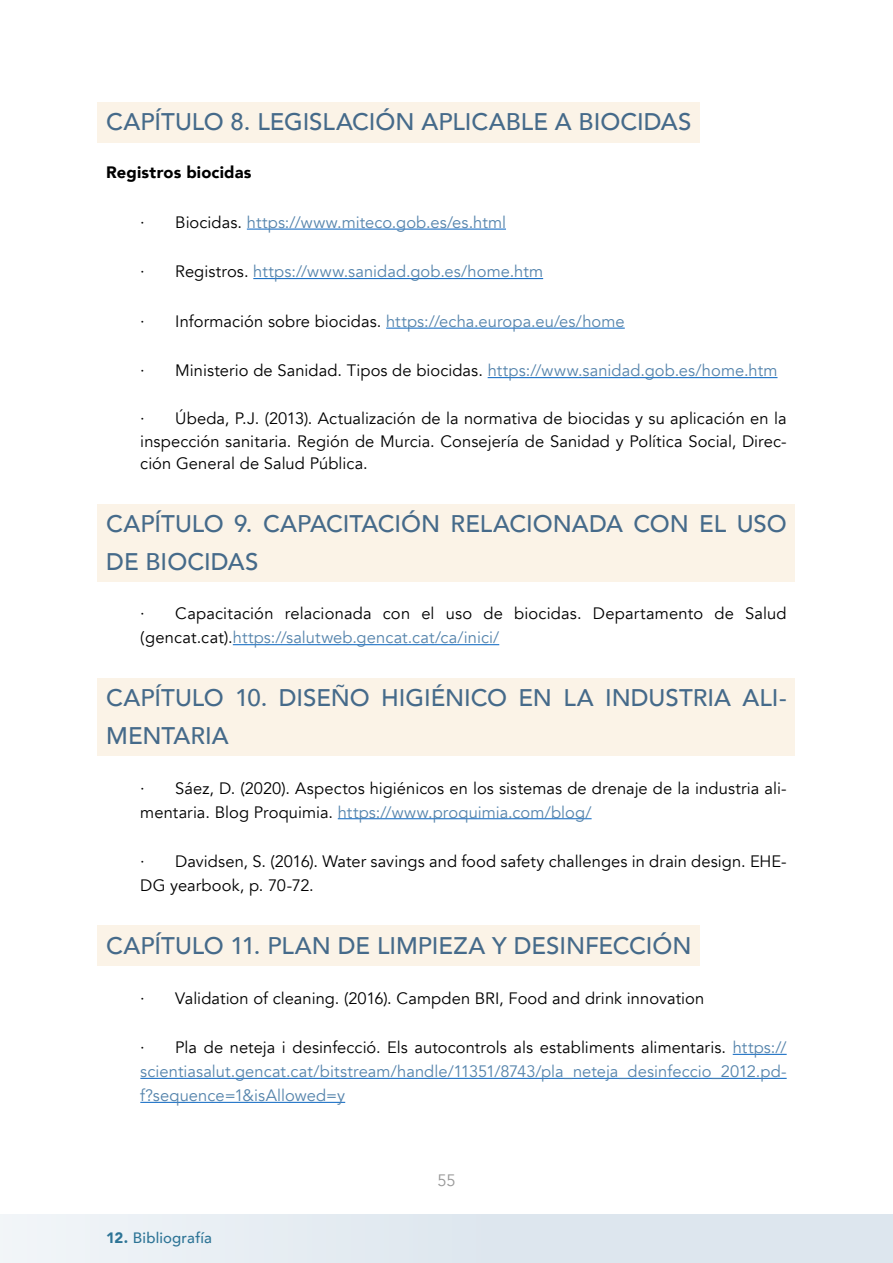
<style>
.page{position:relative;width:893px;height:1263px;background:#fff}
.page>*{position:absolute;margin:0;border:0;box-sizing:border-box;transform-origin:0 0}
.t1{font:500 24px/37.5px "Avenir";color:#456a8a}
.t2{font:16.5px/24px "Avenir";letter-spacing:.005em;color:#000}
.t3{font:16.5px/24px "Avenir";letter-spacing:.005em;color:#5584ac;text-align:justify}
.t4{font:900 16.5px "Avenir";letter-spacing:.01em;color:#000}
.t5{font:16.5px "Avenir";color:#999}
.t6{font:500 15px "Avenir";letter-spacing:.01em;color:#2d7496}
.s1{color:#000}
.s2{color:#5584ac}
.s3{font-weight:900}
</style>
<div class="page">
<div style="left:0;top:1214px;width:893px;height:49px;background:linear-gradient(to right,#eef2f6,#d8e2eb)"></div>
<div style="left:98px;top:102px;width:602px;height:40px;background:#fbf3e7"></div>
<hr style="left:247px;top:229px;width:259px;height:1px;background:#0563c1">
<hr style="left:253px;top:278px;width:290px;height:1px;background:#0563c1">
<hr style="left:386px;top:328px;width:239px;height:1px;background:#0563c1">
<hr style="left:488px;top:377px;width:289px;height:1px;background:#0563c1">
<div style="left:98px;top:504px;width:697px;height:78px;background:#fbf3e7"></div>
<hr style="left:233px;top:644px;width:266px;height:1px;background:#0563c1">
<div style="left:98px;top:678px;width:697px;height:78px;background:#fbf3e7"></div>
<hr style="left:338px;top:818px;width:254px;height:1px;background:#0563c1">
<div style="left:98px;top:926px;width:602px;height:40px;background:#fbf3e7"></div>
<hr style="left:733px;top:1054px;width:54px;height:1px;background:#0563c1">
<hr style="left:140px;top:1078px;width:647px;height:1px;background:#0563c1">
<hr style="left:140px;top:1102px;width:205px;height:1px;background:#0563c1">
<h1 class="t1" style="left:106px;top:102px;width:587px">CAPÍTULO 8. LEGISLACIÓN APLICABLE A BIOCIDAS</h1>
<p class="t4" style="left:106px;top:158px;width:147px">Registros biocidas</p>
<p class="t3" style="left:140px;top:210px;width:367px"><span class="s1">· Biocidas.</span> https://www.miteco.gob.es/es.html</p>
<p class="t3" style="left:140px;top:260px;width:404px"><span class="s1">· Registros.</span> https://www.sanidad.gob.es/home.htm</p>
<p class="t3" style="left:140px;top:309px;width:486px"><span class="s1">· Información sobre biocidas.</span> https://echa.europa.eu/es/home</p>
<p class="t2" style="left:140px;top:359px;width:639px">· Ministerio de Sanidad. Tipos de biocidas. <span class="s2">https://www.sanidad.gob.es/home.htm</span></p>
<p class="t2" style="left:140px;top:408px;width:648px;line-height:22.5px;text-align:justify">· Úbeda, P.J. (2013). Actualización de la normativa de biocidas y su aplicación en la inspección sanitaria. Región de Murcia. Consejería de Sanidad y Política Social, Direc&shy;ción General de Salud Pública.</p>
<h1 class="t1" style="left:106px;top:504px;width:682px">CAPÍTULO 9. CAPACITACIÓN RELACIONADA CON EL USO<br>DE BIOCIDAS</h1>
<p class="t2" style="left:140px;top:602px;width:648px">· Capacitación relacionada con el uso de biocidas. Departamento de Salud (gencat.cat).<span class="s2">https://salutweb.gencat.cat/ca/inici/</span></p>
<h1 class="t1" style="left:106px;top:678px;width:682px">CAPÍTULO 10. DISEÑO HIGIÉNICO EN LA INDUSTRIA ALI-<br>MENTARIA</h1>
<p class="t2" style="left:140px;top:776px;width:648px">· Sáez, D. (2020). Aspectos higiénicos en los sistemas de drenaje de la industria ali&shy;mentaria. Blog Proquimia. <span class="s2">https://www.proquimia.com/blog/</span></p>
<p class="t2" style="left:140px;top:850px;width:648px">· Davidsen, S. (2016). Water savings and food safety challenges in drain design. EHE-<br>DG yearbook, p. 70-72.</p>
<h1 class="t1" style="left:106px;top:926px;width:587px">CAPÍTULO 11. PLAN DE LIMPIEZA Y DESINFECCIÓN</h1>
<p class="t2" style="left:140px;top:986px;width:565px">· Validation of cleaning. (2016). Campden BRI, Food and drink innovation</p>
<p class="t3" style="left:140px;top:1036px;width:648px"><span class="s1">· Pla de neteja i desinfecció. Els autocontrols als establiments alimentaris.</span> https:// scientiasalut.gencat.cat/bitstream/handle/11351/8743/pla_neteja_desinfeccio_2012.pd&shy;f?sequence=1&amp;isAllowed=y</p>
<p class="t6" style="left:106px;top:1225px;width:107px"><span class="s3">12.</span> Bibliografía</p>
<p class="t5" style="left:437px;top:1170px;width:20px">55</p>
</div>
